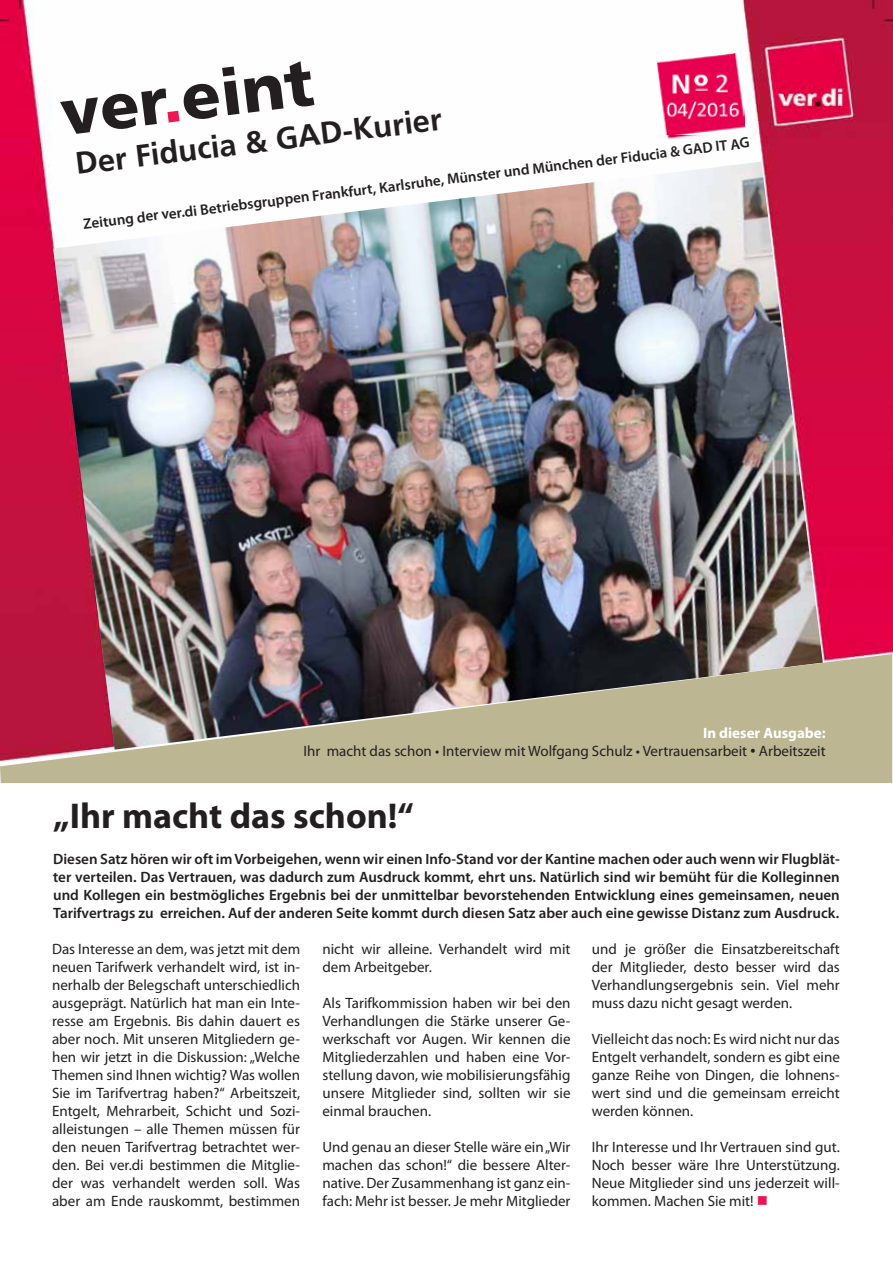
<style>
.page{position:relative;width:893px;height:1263px;background:#fff}
.page>*{position:absolute;margin:0;border:0;box-sizing:border-box;transform-origin:0 0}
.t1{font:900 64.5px "Frutiger";color:#231f20}
.t2{font:700 36px "Myriad Pro";color:#231f20}
.t3{font:700 31.05px "Frutiger";color:#231f20}
.t4{font:15px/18px "Myriad Pro";color:#231f20;text-align:justify}
.t5{font:600 15px/18px "Myriad Pro";color:#231f20;text-align:justify}
.s1{color:#ed1752}
.s2{font-weight:700;color:#fff}
.s3{color:#ed1450}
</style>
<div class="page">
<img style="left:0;top:0;width:893px;height:761px">
<img style="left:53px;top:162px;width:770px;height:492px">
<img style="left:0;top:654px;width:892px;height:129px">
<img style="left:657px;top:53px;width:87px;height:82px">
<h1 class="t1" style="left:56px;top:74px;width:255px;rotate:-7deg">ver<span class="s1">.</span>eint</h1>
<h3 class="t3" style="left:73px;top:146px;width:370px;rotate:-7deg">Der Fiducia &amp; GAD-Kurier</h3>
<p class="t5" style="left:82px;top:215px;width:673px;rotate:-7deg">Zeitung der ver.di Betriebsgruppen Frankfurt, Karlsruhe, Münster und München der Fiducia &amp; GAD IT AG</p>
<p class="t4" style="left:303px;top:724px;width:524px;text-align:right"><span class="s2">In dieser Ausgabe:<br></span>Ihr macht das schon • Interview mit Wolfgang Schulz • Vertrauensarbeit • Arbeitszeit</p>
<h2 class="t2" style="left:53px;top:792px;width:362px">„Ihr macht das schon!“</h2>
<p class="t5" style="left:53px;top:850px;width:788px">Diesen Satz hören wir oft im Vorbeigehen, wenn wir einen Info-Stand vor der Kantine machen oder auch wenn wir Flugblät&shy;ter verteilen. Das Vertrauen, was dadurch zum Ausdruck kommt, ehrt uns. Natürlich sind wir bemüht für die Kolleginnen und Kollegen ein bestmögliches Ergebnis bei der unmittelbar bevorstehenden Entwicklung eines gemeinsamen, neuen Tarifvertrags zu erreichen. Auf der anderen Seite kommt durch diesen Satz aber auch eine gewisse Distanz zum Ausdruck.</p>
<p class="t4" style="left:52px;top:940px;width:250px">Das Interesse an dem, was jetzt mit dem neuen Tarifwerk verhandelt wird, ist in&shy;nerhalb der Belegschaft unterschiedlich ausgeprägt. Natürlich hat man ein Inte&shy;resse am Ergebnis. Bis dahin dauert es aber noch. Mit unseren Mitgliedern ge&shy;hen wir jetzt in die Diskussion: „Welche Themen sind Ihnen wichtig? Was wollen Sie im Tarifvertrag haben?“ Arbeitszeit, Entgelt, Mehrarbeit, Schicht und Sozi&shy;alleistungen – alle Themen müssen für den neuen Tarifvertrag betrachtet wer&shy;den. Bei ver.di bestimmen die Mitglie&shy;der was verhandelt werden soll. Was aber am Ende rauskommt, bestimmen</p>
<p class="t4" style="left:322px;top:940px;width:250px">nicht wir alleine. Verhandelt wird mit dem Arbeitgeber.</p>
<p class="t4" style="left:592px;top:940px;width:250px">und je größer die Einsatzbereitschaft der Mitglieder, desto besser wird das Verhandlungsergebnis sein. Viel mehr muss dazu nicht gesagt werden.</p>
<p class="t4" style="left:592px;top:1030px;width:250px">Vielleicht das noch: Es wird nicht nur das Entgelt verhandelt, sondern es gibt eine ganze Reihe von Dingen, die lohnens&shy;wert sind und die gemeinsam erreicht werden können.</p>
<p class="t4" style="left:592px;top:1138px;width:250px">Ihr Interesse und Ihr Vertrauen sind gut.<br>Noch besser wäre Ihre Unterstützung.<br>Neue Mitglieder sind uns jederzeit will&shy;kommen. Machen Sie mit! <span class="s3">■</span></p>
<p class="t4" style="left:322px;top:994px;width:250px">Als Tarifkommission haben wir bei den Verhandlungen die Stärke unserer Ge&shy;werkschaft vor Augen. Wir kennen die Mitgliederzahlen und haben eine Vor&shy;stellung davon, wie mobilisierungsfähig unsere Mitglieder sind, sollten wir sie einmal brauchen.</p>
<p class="t4" style="left:322px;top:1138px;width:250px">Und genau an dieser Stelle wäre ein „Wir machen das schon!“ die bessere Alter&shy;native. Der Zusammenhang ist ganz ein&shy;fach: Mehr ist besser. Je mehr Mitglieder</p>
</div>
